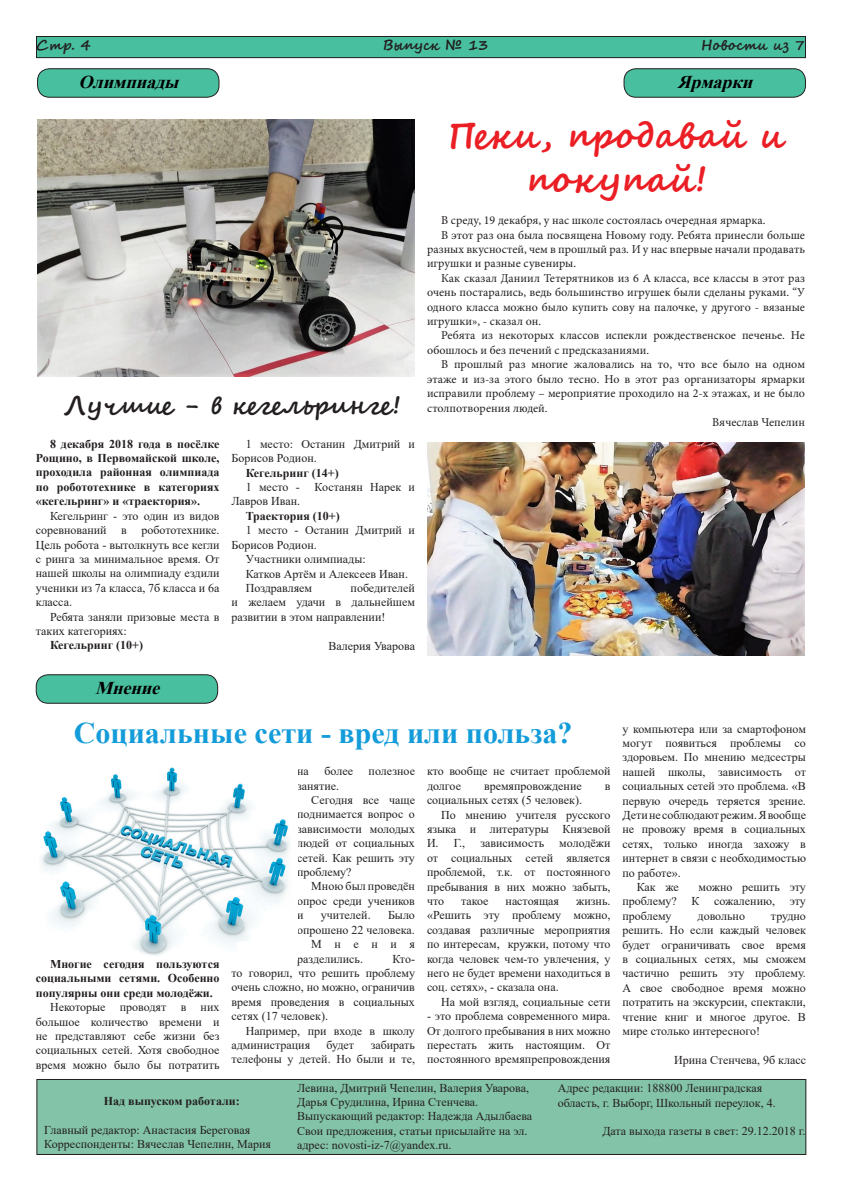
<style>
.page{position:relative;width:842px;height:1191px;background:#fff}
.page>*{position:absolute;margin:0;border:0;box-sizing:border-box;transform-origin:0 0}
.t1{font:700 36px/43.2px "Segoe Script";color:#ea1e24;text-align:center}
.t2{font:700 30px "Times New Roman";color:#139cd9}
.t3{font:700 25px "Segoe Script";color:#231f20}
.t4{font:italic 700 18px "Times New Roman";color:#000001}
.t5{font:700 14px "Segoe Script";color:#231f20}
.t6{font:12px/14.4px "Times New Roman";color:#231f20;text-align:justify}
.t7{font:12px/14.4px "Minion Pro";color:#231f20;text-align:justify}
.t8{font:700 12px/14.4px "Times New Roman";color:#231f20;text-align:justify}
</style>
<div class="page">
<div style="left:36px;top:36px;width:769px;height:22px;background:#48bf9e"></div>
<div style="left:36px;top:36px;width:770px;height:22px;border:1px solid #231f20"></div>
<img style="left:37px;top:120px;width:378px;height:256px">
<div style="left:37px;top:1079px;width:769px;height:75px;background:#83c3a8"></div>
<div style="left:36px;top:1079px;width:770px;height:76px;border:1px solid #231f20"></div>
<img style="left:41px;top:767px;width:249px;height:188px">
<img style="left:427px;top:442px;width:378px;height:213px">
<div style="left:38px;top:69px;width:181px;height:28px;background:#48bf9e;border-radius:12px"></div>
<div style="left:37px;top:68px;width:182px;height:30px;border:1px solid #231f20;border-radius:12px"></div>
<div style="left:624px;top:69px;width:181px;height:28px;background:#48bf9e;border-radius:12px"></div>
<div style="left:623px;top:68px;width:183px;height:30px;border:1px solid #231f20;border-radius:12px"></div>
<div style="left:36px;top:675px;width:182px;height:28px;background:#48bf9e;border-radius:12px"></div>
<div style="left:36px;top:674px;width:182px;height:29px;border:1px solid #231f20;border-radius:12px"></div>
<p class="t5" style="left:36px;top:34px;width:56px">Стр. 4</p>
<p class="t5" style="left:383px;top:33px;width:107px">Выпуск № 13</p>
<p class="t5" style="left:701px;top:33px;width:105px">Новости из 7</p>
<p class="t4" style="left:79px;top:69px;width:108px">Олимпиады</p>
<p class="t4" style="left:678px;top:69px;width:83px">Ярмарки</p>
<p class="t3" style="left:65px;top:385px;width:337px">Лучшие - в кегельринге!</p>
<p class="t6" style="left:231px;top:436px;width:185px;text-indent:14px">1 место: Останин Дмитрий и<br>Борисов Родион.</p>
<p class="t8" style="left:246px;top:465px;width:95px">Кегельринг (14+)</p>
<p class="t6" style="left:231px;top:479px;width:185px;text-indent:14px">1 место - Костанян Нарек и<br>Лавров Иван.</p>
<p class="t8" style="left:246px;top:508px;width:96px">Траектория (10+)</p>
<p class="t6" style="left:231px;top:522px;width:185px;text-indent:14px">1 место - Останин Дмитрий и<br>Борисов Родион.</p>
<p class="t6" style="left:246px;top:551px;width:122px">Участники олимпиады:</p>
<p class="t6" style="left:246px;top:566px;width:164px">Катков Артём и Алексеев Иван.</p>
<p class="t6" style="left:246px;top:580px;width:68px">Поздравляем</p>
<p class="t8" style="left:36px;top:436px;width:185px;text-indent:14px">8 декабря 2018 года в посёлке Рощино, в Первомайской школе, проходила районная олимпиада по робототехнике в категориях «кегельринг» и «траектория».</p>
<p class="t6" style="left:36px;top:508px;width:185px;text-indent:14px">Кегельринг - это один из видов соревнований в робототехнике.<br>Цель робота - вытолкнуть все кегли с ринга за минимальное время. От нашей школы на олимпиаду ездили ученики из 7а класса, 7б класса и 6а класса.</p>
<p class="t6" style="left:36px;top:609px;width:185px;text-indent:14px">Ребята заняли призовые места в таких категориях:</p>
<p class="t8" style="left:50px;top:638px;width:95px">Кегельринг (10+)</p>
<p class="t6" style="left:231px;top:580px;width:185px;text-indent:119px">победителей и желаем удачи в дальнейшем развитии в этом направлении!</p>
<p class="t6" style="left:328px;top:638px;width:88px">Валерия Уварова</p>
<p class="t4" style="left:95px;top:675px;width:72px">Мнение</p>
<p class="t1" style="left:448px;top:115px;width:338px">Пеки, продавай и покупай!</p>
<p class="t7" style="left:441px;top:213px;width:326px">В среду, 19 декабря, у нас школе состоялась очередная ярмарка.</p>
<p class="t7" style="left:427px;top:228px;width:379px;text-indent:14px">В этот раз она была посвящена Новому году. Ребята принесли больше разных вкусностей, чем в прошлый раз. И у нас впервые начали продавать игрушки и разные сувениры.</p>
<p class="t7" style="left:427px;top:271px;width:379px;text-indent:14px">Как сказал Даниил Тетерятников из 6 А класса, все классы в этот раз очень постарались, ведь большинство игрушек были сделаны руками. “У одного класса можно было купить сову на палочке, у другого - вязаные игрушки», - сказал он.</p>
<p class="t7" style="left:427px;top:328px;width:379px;text-indent:14px">Ребята из некоторых классов испекли рождественское печенье. Не обошлось и без печений с предсказаниями.</p>
<p class="t7" style="left:427px;top:357px;width:379px;text-indent:14px">В прошлый раз многие жаловались на то, что все было на одном этаже и из-за этого было тесно. Но в этот раз организаторы ярмарки исправили проблему – мероприятие проходило на 2-х этажах, и не было столпотворения людей.</p>
<p class="t7" style="left:712px;top:415px;width:94px">Вячеслав Чепелин</p>
<p class="t2" style="left:74px;top:711px;width:500px">Социальные сети - вред или польза?</p>
<p class="t6" style="left:297px;top:763px;width:13px">на</p>
<p class="t6" style="left:324px;top:763px;width:30px">более</p>
<p class="t6" style="left:369px;top:763px;width:48px">полезное</p>
<p class="t6" style="left:297px;top:778px;width:43px">занятие.</p>
<p class="t6" style="left:297px;top:792px;width:119px;text-indent:14px">Сегодня все чаще поднимается вопрос о зависимости молодых людей от социальных сетей. Как решить эту проблему?</p>
<p class="t6" style="left:297px;top:879px;width:119px;text-indent:14px">Мною был проведён опрос среди учеников и</p>
<p class="t6" style="left:427px;top:763px;width:185px">кто вообще не считает проблемой долгое</p>
<p class="t6" style="left:484px;top:778px;width:99px">времяпровождение</p>
<p class="t6" style="left:605px;top:778px;width:7px">в</p>
<p class="t6" style="left:427px;top:792px;width:157px">социальных сетях (5 человек).</p>
<p class="t6" style="left:427px;top:807px;width:185px;text-indent:14px">По мнению учителя русского языка и литературы Князевой И. Г.,</p>
<p class="t6" style="left:427px;top:835px;width:185px;text-indent:132px">молодёжи от социальных сетей является проблемой, т.к. от постоянного пребывания в них можно забыть, что</p>
<p class="t6" style="left:480px;top:835px;width:65px">зависимость</p>
<p class="t6" style="left:461px;top:893px;width:29px">такое</p>
<p class="t6" style="left:506px;top:893px;width:55px">настоящая</p>
<p class="t6" style="left:427px;top:893px;width:185px;text-indent:149px">жизнь. «Решить эту проблему можно, создавая различные мероприятия по интересам, кружки, потому что когда человек чем-то увлечения, у него не будет времени находиться в соц. сетях», - сказала она.</p>
<p class="t6" style="left:441px;top:994px;width:171px">На мой взгляд, социальные сети</p>
<p class="t6" style="left:427px;top:1008px;width:185px">- это проблема современного мира.<br>От долгого пребывания в них можно перестать жить настоящим. От постоянного времяпрепровождения</p>
<p class="t6" style="left:321px;top:907px;width:51px">учителей.</p>
<p class="t6" style="left:297px;top:907px;width:119px;text-align:right">Было<br>опрошено 22 человека.</p>
<p class="t6" style="left:297px;top:936px;width:119px;text-indent:14px">Мнения разделились.</p>
<p class="t6" style="left:231px;top:951px;width:185px;text-indent:161px">Кто&shy;то говорил, что решить проблему очень сложно, но можно, ограничив время проведения в социальных сетях (17 человек).</p>
<p class="t6" style="left:231px;top:1023px;width:185px;text-indent:14px">Например, при входе в школу администрация</p>
<p class="t8" style="left:36px;top:956px;width:185px;text-indent:14px">Многие сегодня пользуются социальными сетями. Особенно популярны они среди молодёжи.</p>
<p class="t6" style="left:36px;top:999px;width:185px;text-indent:14px">Некоторые проводят в них большое количество времени и не представляют себе жизни без социальных сетей. Хотя свободное время можно было бы потратить</p>
<p class="t6" style="left:231px;top:1037px;width:185px;text-align:right">забирать<br>телефоны у детей. Но были и те,</p>
<p class="t6" style="left:327px;top:1037px;width:29px">будет</p>
<p class="t6" style="left:622px;top:721px;width:185px">у компьютера или за смартофоном могут появиться проблемы со здоровьем. По мнению медсестры нашей школы, зависимость от социальных сетей это проблема. «В первую очередь теряется зрение.<br>Дети не соблюдают режим. Я вообще не провожу время в социальных сетях, только иногда захожу в интернет в связи с необходимостью по работе».</p>
<p class="t6" style="left:637px;top:879px;width:44px">Как же</p>
<p class="t6" style="left:622px;top:879px;width:185px;text-indent:76px">можно решить эту проблему? К сожалению, эту проблему</p>
<p class="t6" style="left:622px;top:908px;width:185px;text-indent:148px">трудно решить. Но если каждый человек будет ограничивать свое время в социальных сетях, мы сможем частично решить эту проблему.<br>А свое свободное время можно потратить на экскурсии, спектакли, чтение книг и многое другое. В мире столько интересного!</p>
<p class="t6" style="left:674px;top:1052px;width:133px">Ирина Стенчева, 9б класс</p>
<p class="t6" style="left:698px;top:908px;width:49px">довольно</p>
<p class="t8" style="left:104px;top:1093px;width:137px">Над выпуском работали:</p>
<p class="t6" style="left:44px;top:1122px;width:207px">Главный редактор: Анастасия Береговая</p>
<p class="t6" style="left:44px;top:1136px;width:228px">Корреспонденты: Вячеслав Чепелин, Мария</p>
<p class="t6" style="left:297px;top:1080px;width:233px">Левина, Дмитрий Чепелин, Валерия Уварова,<br>Дарья Срудилина, Ирина Стенчева.</p>
<p class="t6" style="left:297px;top:1108px;width:237px">Выпускающий редактор: Надежда Адылбаева</p>
<p class="t6" style="left:297px;top:1123px;width:232px">Свои предложения, статьи присылайте на эл. адрес: novosti-iz-7@yandex.ru.</p>
<p class="t6" style="left:558px;top:1080px;width:206px">Адрес редакции: 188800 Ленинградская</p>
<p class="t6" style="left:558px;top:1095px;width:220px">область, г. Выборг, Школьный переулок, 4.</p>
<p class="t6" style="left:602px;top:1123px;width:204px">Дата выхода газеты в свет: 29.12.2018 г.</p>
</div>
